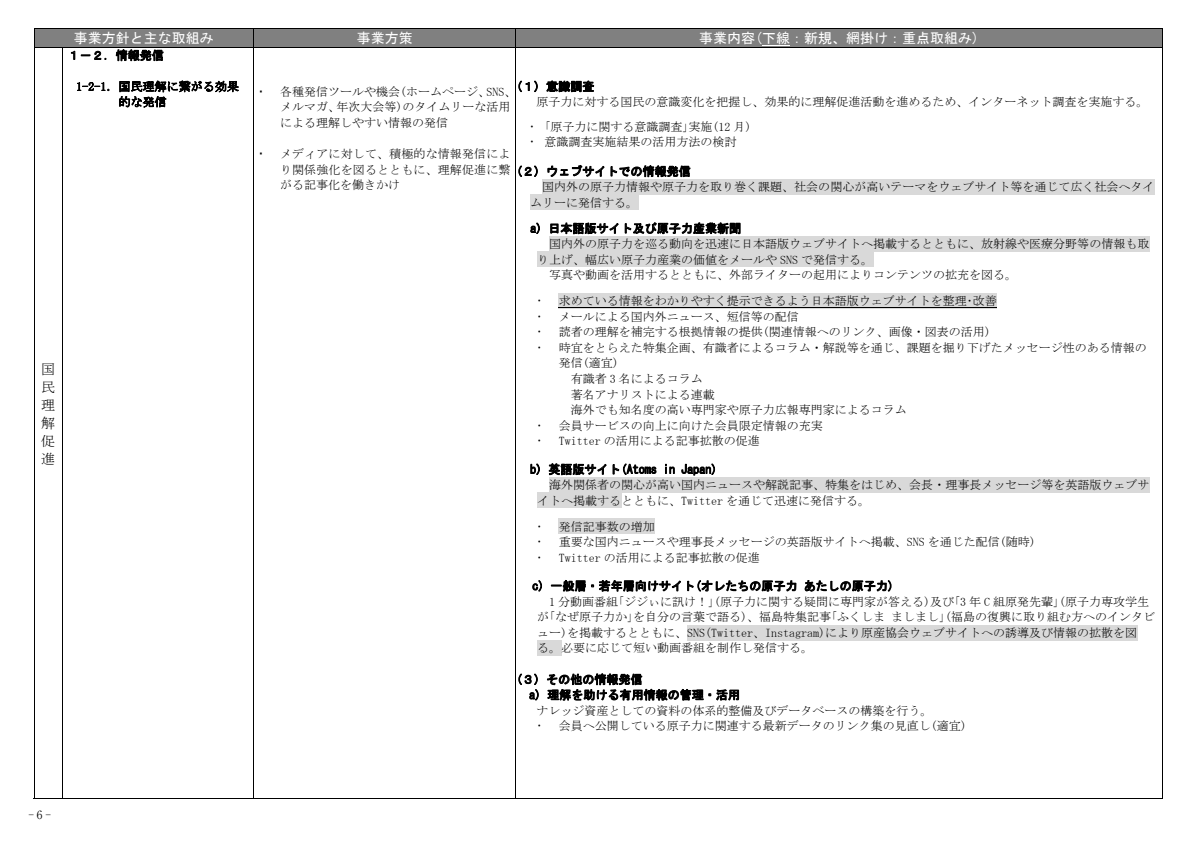
<style>
.page{position:relative;width:1191px;height:842px;background:#fff}
.page>*{position:absolute;margin:0;border:0;box-sizing:border-box;transform-origin:0 0}
.t1{font:14px "MS Gothic";color:#fff}
.t2{font:14px/18.2px "MS Mincho";color:#000;text-align:justify}
.t3{font:12px/15.6px "MS Mincho";color:#000}
.t4{font:12px/15.5px "MS Gothic";letter-spacing:.005em;color:#000}
.t5{font:300 11.3px "Ryumin Pro";color:#000}
</style>
<div class="page">
<div style="left:34px;top:29px;width:219px;height:18px;background:#808080"></div>
<div style="left:254px;top:29px;width:262px;height:18px;background:#808080"></div>
<div style="left:521px;top:29px;width:635px;height:18px;background:#808080"></div>
<svg style="left:762px;top:45px;width:28px;height:1px"></svg>
<hr style="left:34px;top:28px;width:1128px;height:1px;background:#000">
<svg style="left:34px;top:29px;width:1px;height:18px"></svg>
<svg style="left:253px;top:29px;width:1px;height:18px"></svg>
<svg style="left:516px;top:29px;width:1px;height:18px"></svg>
<svg style="left:1162px;top:28px;width:1px;height:19px"></svg>
<div style="left:542px;top:179px;width:612px;height:16px;background:#d9d9d9"></div>
<div style="left:530px;top:195px;width:108px;height:15px;background:#d9d9d9"></div>
<div style="left:549px;top:236px;width:600px;height:16px;background:#d9d9d9"></div>
<div style="left:537px;top:252px;width:336px;height:15px;background:#d9d9d9"></div>
<div style="left:558px;top:293px;width:438px;height:16px;background:#d9d9d9"></div>
<hr style="left:558px;top:307px;width:438px;height:1px;background:#000">
<div style="left:549px;top:477px;width:600px;height:15px;background:#d9d9d9"></div>
<div style="left:537px;top:492px;width:84px;height:16px;background:#d9d9d9"></div>
<div style="left:558px;top:518px;width:96px;height:16px;background:#d9d9d9"></div>
<div style="left:687px;top:625px;width:450px;height:15px;background:#d9d9d9"></div>
<div style="left:537px;top:640px;width:24px;height:16px;background:#d9d9d9"></div>
<hr style="left:34px;top:47px;width:1128px;height:1px;background:#000">
<hr style="left:34px;top:47px;width:1px;height:752px;background:#000">
<hr style="left:62px;top:47px;width:1px;height:752px;background:#000">
<hr style="left:62px;top:799px;width:191px;height:1px;background:#000">
<hr style="left:253px;top:47px;width:1px;height:752px;background:#000">
<hr style="left:254px;top:799px;width:262px;height:1px;background:#000">
<hr style="left:516px;top:47px;width:1px;height:752px;background:#000">
<hr style="left:516px;top:799px;width:646px;height:1px;background:#000">
<hr style="left:1162px;top:47px;width:1px;height:752px;background:#000">
<div style="left:28px;top:799px;width:57px;height:9px;background:#fff"></div>
<p class="t2" style="left:41px;top:359px;width:15px">国民理解促進</p>
<p class="t1" style="left:74px;top:31px;width:141px">事業方針と主な取組み</p>
<p class="t1" style="left:357px;top:31px;width:57px">事業方策</p>
<p class="t1" style="left:699px;top:31px;width:281px">事業内容(下線：新規、網掛け：重点取組み)</p>
<p class="t4" style="left:68px;top:47px;width:98px">１－２．情報発信</p>
<p class="t3" style="left:119px;top:79px;width:122px;text-indent:-42px">1-2-1．国民理解に繋がる効果的な発信</p>
<p class="t3" style="left:280px;top:84px;width:238px">各種発信ツールや機会(ホームページ、SNS、メルマガ、年次大会等)のタイムリーな活用による理解しやすい情報の発信</p>
<p class="t3" style="left:280px;top:146px;width:232px;text-align:justify">メディアに対して、積極的な情報発信により関係強化を図るとともに、理解促進に繋がる記事化を働きかけ</p>
<p class="t4" style="left:516px;top:79px;width:80px">(１) 意識調査</p>
<p class="t3" style="left:544px;top:90px;width:605px;line-height:24.5px;text-indent:-8px">原子力に対する国民の意識変化を把握し、効果的に理解促進活動を進めるため、インターネット調査を実施する。｢原子力に関する意識調査｣実施(12 月)</p>
<p class="t3" style="left:544px;top:134px;width:193px">意識調査実施結果の活用方法の検討</p>
<p class="t4" style="left:516px;top:163px;width:176px">(２) ウェブサイトでの情報発信</p>
<p class="t3" style="left:530px;top:179px;width:626px;text-indent:12px">国内外の原子力情報や原子力を取り巻く課題、社会の関心が高いテーマをウェブサイト等を通じて広く社会へタイムリーに発信する。</p>
<p class="t4" style="left:530px;top:220px;width:212px">a) 日本語版サイト及び原子力産業新聞</p>
<p class="t3" style="left:549px;top:236px;width:602px">国内外の原子力を巡る動向を迅速に日本語版ウェブサイトへ掲載するとともに、放射線や医療分野等の情報も取</p>
<p class="t3" style="left:537px;top:252px;width:337px">り上げ、幅広い原子力産業の価値をメールや SNS で発信する。</p>
<p class="t3" style="left:549px;top:267px;width:469px">写真や動画を活用するとともに、外部ライターの起用によりコンテンツの拡充を図る。</p>
<p class="t3" style="left:558px;top:293px;width:439px">求めている情報をわかりやすく提示できるよう日本語版ウェブサイトを整理･改善</p>
<p class="t3" style="left:558px;top:309px;width:241px">メールによる国内外ニュース、短信等の配信</p>
<p class="t3" style="left:558px;top:324px;width:433px">読者の理解を補完する根拠情報の提供(関連情報へのリンク、画像・図表の活用)</p>
<p class="t3" style="left:558px;top:340px;width:589px">時宜をとらえた特集企画、有識者によるコラム・解説等を通じ、課題を掘り下げたメッセージ性のある情報の</p>
<p class="t3" style="left:558px;top:355px;width:61px">発信(適宜)</p>
<p class="t3" style="left:570px;top:371px;width:133px">有識者 3 名によるコラム</p>
<p class="t3" style="left:570px;top:386px;width:145px">著名アナリストによる連載</p>
<p class="t3" style="left:570px;top:402px;width:337px">海外でも知名度の高い専門家や原子力広報専門家によるコラム</p>
<p class="t3" style="left:558px;top:418px;width:265px">会員サービスの向上に向けた会員限定情報の充実</p>
<p class="t3" style="left:558px;top:433px;width:202px">Twitter の活用による記事拡散の促進</p>
<p class="t4" style="left:530px;top:461px;width:189px">b) 英語版サイト(Atoms in Japan)</p>
<p class="t3" style="left:537px;top:477px;width:613px;text-indent:12px">海外関係者の関心が高い国内ニュースや解説記事、特集をはじめ、会長・理事長メッセージ等を英語版ウェブサイトへ掲載するとともに、Twitter を通じて迅速に発信する。</p>
<p class="t3" style="left:558px;top:518px;width:478px">発信記事数の増加<br>重要な国内ニュースや理事長メッセージの英語版サイトへ掲載、SNS を通じた配信(随時)<br>Twitter の活用による記事拡散の促進</p>
<p class="t4" style="left:532px;top:578px;width:363px">c) 一般層・若年層向けサイト(オレたちの原子力 あたしの原子力)</p>
<p class="t3" style="left:537px;top:594px;width:619px;text-indent:12px">1 分動画番組｢ジジぃに訊け！｣(原子力に関する疑問に専門家が答える)及び｢3 年 C 組原発先輩｣(原子力専攻学生が｢なぜ原子力か｣を自分の言葉で語る)、福島特集記事｢ふくしま ましまし｣(福島の復興に取り組む方へのインタビュー)を掲載するとともに、SNS(Twitter、Instagram)により原産協会ウェブサイトへの誘導及び情報の拡散を図<br>る。必要に応じて短い動画番組を制作し発信する。</p>
<p class="t4" style="left:529px;top:671px;width:212px;text-indent:-13px">(３) その他の情報発信<br>a) 理解を助ける有用情報の管理・活用</p>
<p class="t3" style="left:558px;top:703px;width:409px;text-indent:-22px">ナレッジ資産としての資料の体系的整備及びデータベースの構築を行う。<br>会員へ公開している原子力に関連する最新データのリンク集の見直し(適宜)</p>
<p class="t5" style="left:28px;top:806px;width:24px">-6-</p>
</div>
